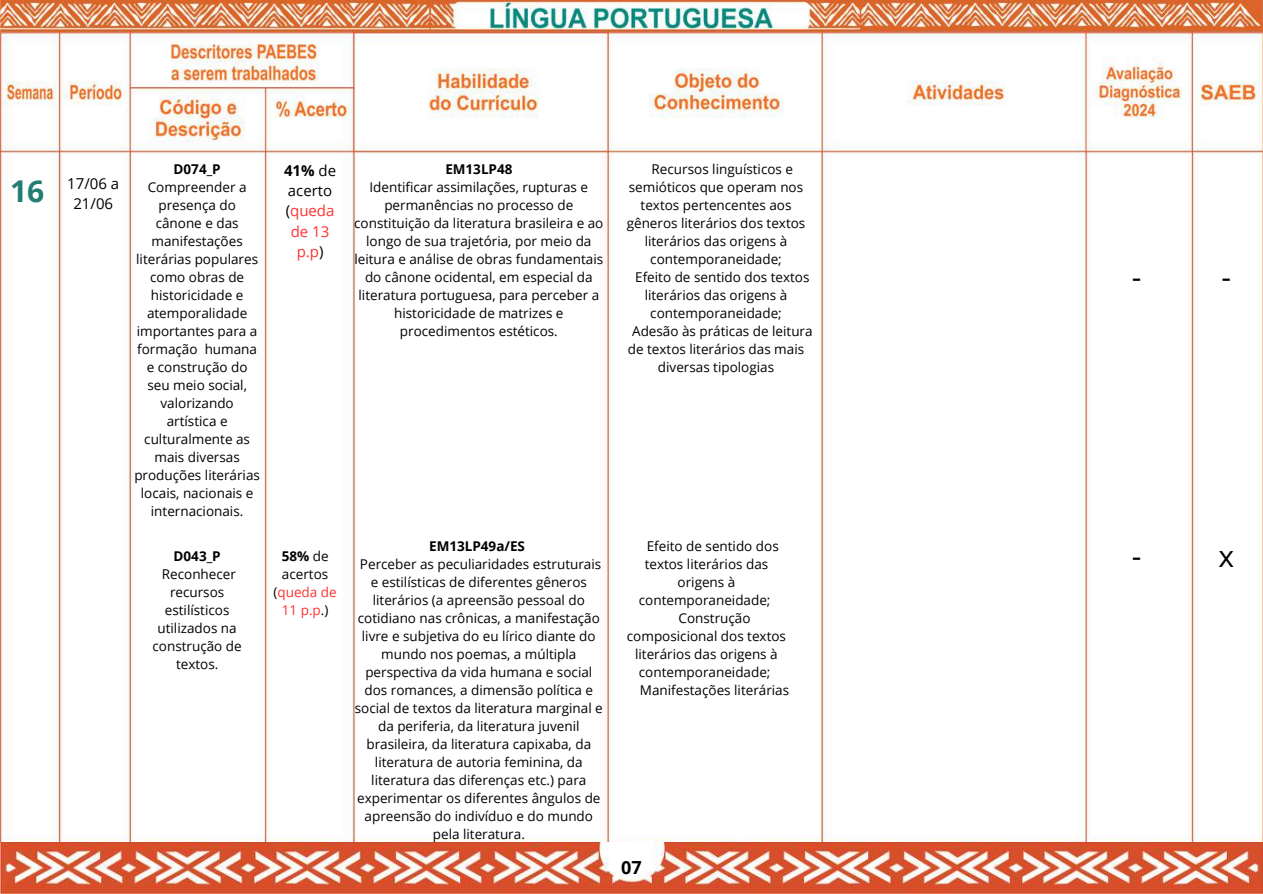
<style>
.page{position:relative;width:1263px;height:894px;background:#fff}
.page>*{position:absolute;margin:0;border:0;box-sizing:border-box;transform-origin:0 0}
.t1{font:30px "Open Sans";color:#000}
.t2{font:700 30px "Open Sans";color:#227e71}
.t3{font:700 18px "Open Sans";color:#000}
.t4{font:15px/20.2px "Open Sans";color:#ff3131;text-align:center}
.t5{font:15px/20.2px "Open Sans";color:#000;text-align:center}
.t6{font:13.5px/18px "Open Sans";color:#000;text-align:center}
.t7{font:700 13.5px "Open Sans";color:#000}
.s1{font-weight:700;color:#000}
.s2{color:#000}
.s3{font-weight:700}
.s4{color:#ff3131}
</style>
<div class="page">
<img style="left:0;top:641px;width:1263px;height:252px">
<img style="left:0;top:0;width:1263px;height:641px">
<h1 class="t2" style="left:10px;top:169px;width:36px">16</h1>
<p class="t5" style="left:67px;top:173px;width:54px">17/06 a<br>21/06</p>
<p class="t7" style="left:174px;top:159px;width:49px">D074_P</p>
<p class="t6" style="left:134px;top:177px;width:127px">Compreender a presença do cânone e das manifestações literárias populares como obras de historicidade e atemporalidade importantes para a formação humana e construção do seu meio social, valorizando artística e culturalmente as mais diversas produções literárias locais, nacionais e internacionais.</p>
<p class="t7" style="left:174px;top:546px;width:49px">D043_P</p>
<p class="t6" style="left:153px;top:564px;width:91px">Reconhecer recursos estilísticos utilizados na construção de textos.</p>
<p class="t4" style="left:284px;top:160px;width:54px"><span class="s1">41%</span> <span class="s2">de acerto (</span>queda de 13 p.p<span class="s2">)</span></p>
<p class="t7" style="left:445px;top:159px;width:69px">EM13LP48</p>
<p class="t6" style="left:354px;top:177px;width:251px">Identificar assimilações, rupturas e permanências no processo de constituição da literatura brasileira e ao longo de sua trajetória, por meio da leitura e análise de obras fundamentais do cânone ocidental, em especial da literatura portuguesa, para perceber a historicidade de matrizes e procedimentos estéticos.</p>
<p class="t6" style="left:274px;top:546px;width:65px"><span class="s3">58%</span> de acertos (<span class="s4">queda de<br>11 p.p</span>.)</p>
<p class="t7" style="left:429px;top:536px;width:97px">EM13LP49a/ES</p>
<p class="t6" style="left:355px;top:554px;width:249px">Perceber as peculiaridades estruturais e estilísticas de diferentes gêneros literários (a apreensão pessoal do cotidiano nas crônicas, a manifestação livre e subjetiva do eu lírico diante do mundo nos poemas, a múltipla perspectiva da vida humana e social dos romances, a dimensão política e social de textos da literatura marginal e da periferia, da literatura juvenil brasileira, da literatura capixaba, da literatura de autoria feminina, da literatura das diferenças etc.) para experimentar os diferentes ângulos de apreensão do indivíduo e do mundo pela literatura.</p>
<p class="t6" style="left:627px;top:159px;width:187px">Recursos linguísticos e semióticos que operam nos textos pertencentes aos gêneros literários dos textos literários das origens à contemporaneidade;<br>Efeito de sentido dos textos literários das origens à contemporaneidade;<br>Adesão às práticas de leitura de textos literários das mais diversas tipologias</p>
<p class="t6" style="left:647px;top:536px;width:134px">Efeito de sentido dos</p>
<p class="t6" style="left:645px;top:554px;width:125px">textos literários das</p>
<p class="t6" style="left:678px;top:572px;width:59px">origens à</p>
<p class="t6" style="left:639px;top:590px;width:133px">contemporaneidade;</p>
<p class="t6" style="left:679px;top:608px;width:74px">Construção</p>
<p class="t6" style="left:627px;top:626px;width:161px">composicional dos textos</p>
<p class="t6" style="left:635px;top:644px;width:144px">literários das origens à</p>
<p class="t6" style="left:639px;top:662px;width:133px">contemporaneidade;</p>
<p class="t6" style="left:640px;top:680px;width:151px">Manifestações literárias</p>
<h2 class="t3" style="left:621px;top:854px;width:22px">07</h2>
<h1 class="t1" style="left:1132px;top:256px;width:11px">-</h1>
<h1 class="t1" style="left:1221px;top:256px;width:11px">-</h1>
<h1 class="t1" style="left:1132px;top:534px;width:11px">-</h1>
<h1 class="t1" style="left:1218px;top:534px;width:17px">x</h1>
</div>
